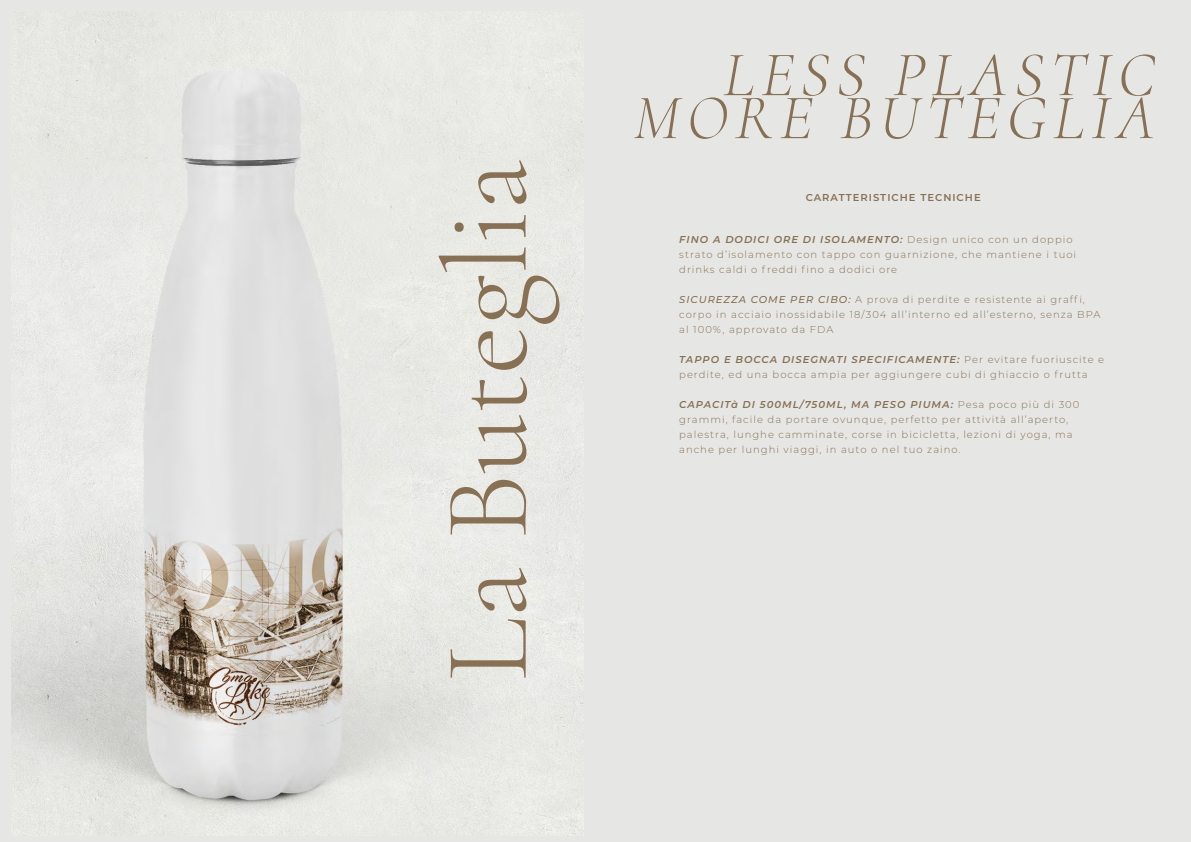
<style>
.page{position:relative;width:1191px;height:842px;background:#e6e7e5}
.page>*{position:absolute;margin:0;border:0;box-sizing:border-box;transform-origin:0 0}
.t1{font:300 120px "Cormorant";color:#877054}
.t2{font:italic 300 64px "Cormorant";letter-spacing:.1em;color:#877054}
.t3{font:300 10px/15px "Montserrat";letter-spacing:.1em;color:#877054}
.t4{font:600 10px "Montserrat";letter-spacing:.1em;color:#877054}
.s1{font-weight:600;font-style:italic}
.s2{font-weight:500;font-style:italic}
</style>
<div class="page">
<img style="left:12px;top:12px;width:572px;height:823px">
<p class="t1" style="left:414px;top:682px;width:523px;rotate:-90deg">La Buteglia</p>
<p class="t2" style="left:723px;top:37px;width:433px">LESS PLASTIC</p>
<p class="t2" style="left:633px;top:80px;width:523px">MORE BUTEGLIA</p>
<p class="t4" style="left:805px;top:191px;width:176px">CARATTERISTICHE TECNICHE</p>
<p class="t3" style="left:679px;top:232px;width:398px"><span class="s1">FINO A DODICI ORE DI ISOLAMENTO:</span> Design unico con un doppio strato d’isolamento con tappo con guarnizione, che mantiene i tuoi drinks caldi o freddi fino a dodici ore</p>
<p class="t3" style="left:679px;top:292px;width:423px"><span class="s2">SICUREZZA COME PER CIBO:</span> A prova di perdite e resistente ai graffi, corpo in acciaio inossidabile 18/304 all’interno ed all’esterno, senza BPA al 100%, approvato da FDA</p>
<p class="t3" style="left:679px;top:352px;width:426px"><span class="s1">TAPPO E BOCCA DISEGNATI SPECIFICAMENTE:</span> Per evitare fuoriuscite e perdite, ed una bocca ampia per aggiungere cubi di ghiaccio o frutta</p>
<p class="t3" style="left:679px;top:397px;width:402px"><span class="s1">CAPACITà DI 500ML/750ML, MA PESO PIUMA:</span> Pesa poco più di 300 grammi, facile da portare ovunque, perfetto per attività all’aperto, palestra, lunghe camminate, corse in bicicletta, lezioni di yoga, ma anche per lunghi viaggi, in auto o nel tuo zaino.</p>
</div>
